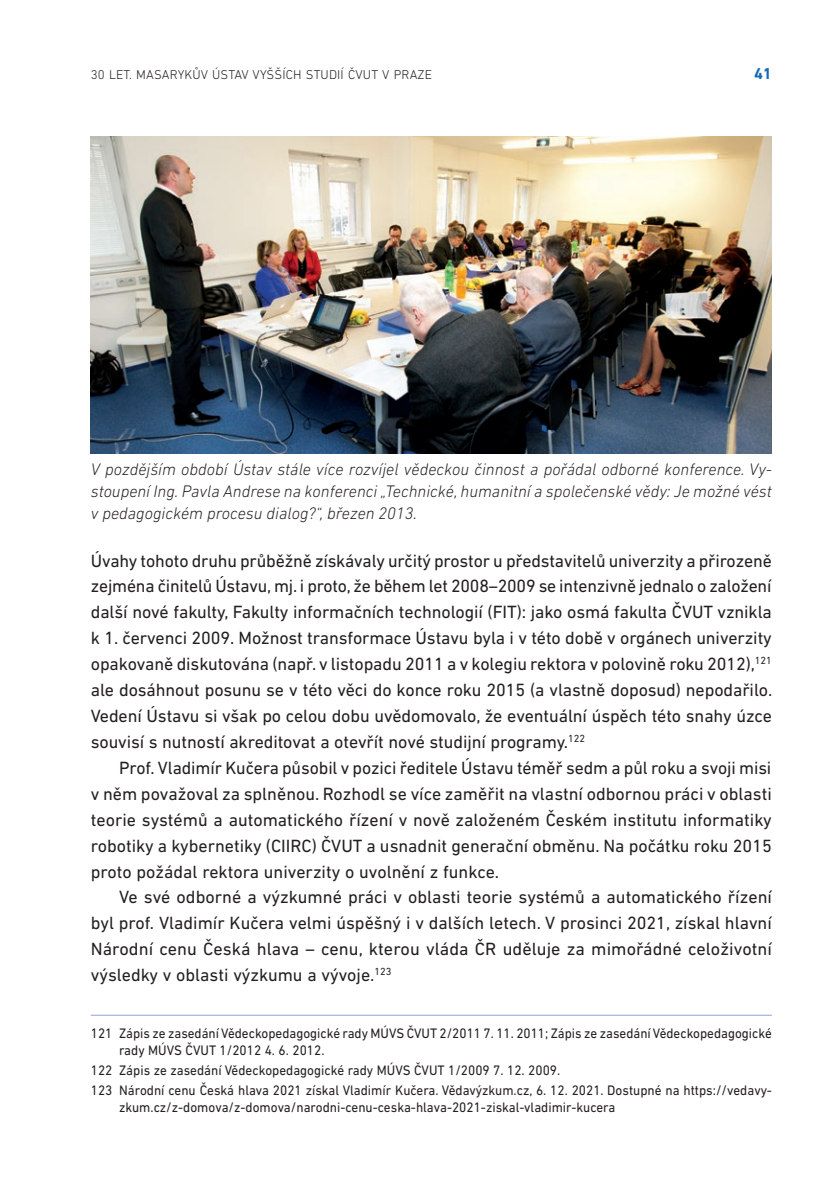
<style>
.page{position:relative;width:840px;height:1191px;background:#fff}
.page>*{position:absolute;margin:0;border:0;box-sizing:border-box;transform-origin:0 0}
.t1{font:18px/26px "DIN Next LT Pro";color:#231f20;text-align:justify}
.t2{font:italic 300 17px/22px "DIN Next LT Pro";color:#231f20;text-align:justify}
.t3{font:700 16px "DIN Next LT Pro";color:#156ab5}
.t4{font:14px/17px "DIN Next LT Pro";color:#231f20;scale:.95 1}
.t5{font:300 13px "DIN Next LT Pro";letter-spacing:.01em;color:#231f20}
</style>
<div class="page">
<hr style="left:91px;top:1014px;width:680px;height:1px;background:#8da4d4">
<img style="left:91px;top:136px;width:680px;height:318px">
<p class="t5" style="left:91px;top:67px;width:342px">30 LET. MASARYKŮV ÚSTAV VYŠŠÍCH STUDIÍ ČVUT V PRAZE</p>
<p class="t3" style="left:753px;top:65px;width:19px">41</p>
<p class="t2" style="left:91px;top:458px;width:682px">V pozdějším období Ústav stále více rozvíjel vědeckou činnost a pořádal odborné konference. Vy&shy;stoupení Ing. Pavla Andrese na konferenci „Technické, humanitní a společenské vědy: Je možné vést v pedagogickém procesu dialog?“, březen 2013.</p>
<p class="t1" style="left:91px;top:547px;width:682px">Úvahy tohoto druhu průběžně získávaly určitý prostor u představitelů univerzity a přirozeně zejména činitelů Ústavu, mj. i proto, že během let 2008–2009 se intenzivně jednalo o založení další nové fakulty, Fakulty informačních technologií (FIT): jako osmá fakulta ČVUT vznikla k 1. červenci 2009. Možnost transformace Ústavu byla i v této době v orgánech univerzity opakovaně diskutována (např. v listopadu 2011 a v kolegiu rektora v polovině roku 2012),<sup>121 </sup>ale dosáhnout posunu se v této věci do konce roku 2015 (a vlastně doposud) nepodařilo.<br>Vedení Ústavu si však po celou dobu uvědomovalo, že eventuální úspěch této snahy úzce souvisí s nutností akreditovat a otevřít nové studijní programy.<sup>122</sup></p>
<p class="t1" style="left:91px;top:754px;width:682px;text-indent:28px">Prof. Vladimír Kučera působil v pozici ředitele Ústavu téměř sedm a půl roku a svoji misi v něm považoval za splněnou. Rozhodl se více zaměřit na vlastní odbornou práci v oblasti teorie systémů a automatického řízení v nově založeném Českém institutu informatiky robotiky a kybernetiky (CIIRC) ČVUT a usnadnit generační obměnu. Na počátku roku 2015 proto požádal rektora univerzity o uvolnění z funkce.</p>
<p class="t1" style="left:91px;top:884px;width:682px;text-indent:28px">Ve své odborné a výzkumné práci v oblasti teorie systémů a automatického řízení byl prof. Vladimír Kučera velmi úspěšný i v dalších letech. V prosinci 2021, získal hlavní Národní cenu Česká hlava – cenu, kterou vláda ČR uděluje za mimořádné celoživotní výsledky v oblasti výzkumu a vývoje.<sup>123</sup></p>
<p class="t4" style="left:119px;top:1024px;width:688px;text-indent:-28px">121 Zápis ze zasedání Vědeckopedagogické rady MÚVS ČVUT 2/2011 7. 11. 2011; Zápis ze zasedání Vědeckopedagogické rady MÚVS ČVUT 1/2012 4. 6. 2012.</p>
<p class="t4" style="left:91px;top:1060px;width:718px;line-height:19.8px">122 Zápis ze zasedání Vědeckopedagogické rady MÚVS ČVUT 1/2009 7. 12. 2009.<br>123 Národní cenu Česká hlava 2021 získal Vladimír Kučera. Vědavýzkum.cz, 6. 12. 2021. Dostupné na https://vedavy‑</p>
<p class="t4" style="left:119px;top:1098px;width:523px">zkum.cz/z‑domova/z‑domova/narodni‑cenu‑ceska‑hlava‑2021‑ziskal‑vladimir‑kucera</p>
</div>
